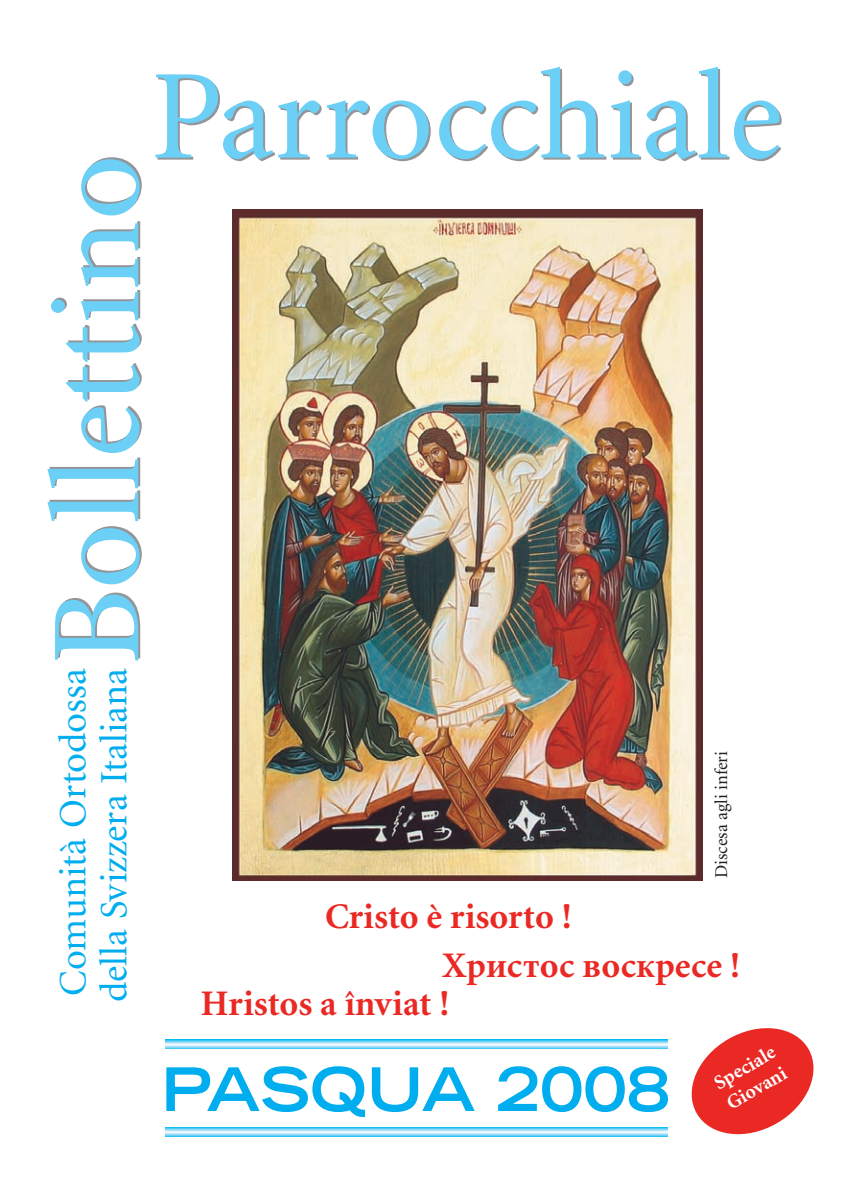
<style>
.page{position:relative;width:842px;height:1191px;background:#fff}
.page>*{position:absolute;margin:0;border:0;box-sizing:border-box;transform-origin:0 0}
.t1{font:128px "Minion";color:#6bcff6}
.t2{font:700 expanded 60px "Trade Gothic LH";color:#00aeef}
.t3{font:38.6px/41px "Minion";color:#00aeef}
.t4{font:700 36px "Minion";color:#ea2924}
.t5{font:700 36px "Minion Cyr";color:#ea2924}
.t6{font:700 20px/24px "Minion";color:#fff}
.t7{font:18px "Minion";color:#231f20}
</style>
<div class="page">
<img style="left:232px;top:209px;width:471px;height:671px">
<svg style="left:166px;top:1127px;width:501px;height:9px;background:#95ddf7"></svg>
<svg style="left:166px;top:1039px;width:501px;height:9px;background:#90dcf7"></svg>
<svg style="left:691px;top:1028px;width:123px;height:107px"></svg>
<h1 class="t1" style="left:47px;top:665px;width:512px;rotate:-90deg">Bollettino</h1>
<p class="t3" style="left:56px;top:1002px;width:335px;rotate:-90deg">Comunità Ortodossa della Svizzera Italiana</p>
<h1 class="t1" style="left:151px;top:67px;width:633px">Parrocchiale</h1>
<p class="t7" style="left:714px;top:878px;width:129px;rotate:-90deg">Discesa agli inferi</p>
<p class="t4" style="left:325px;top:902px;width:248px">Cristo è risorto !</p>
<p class="t5" style="left:442px;top:951px;width:299px">Христос воскресе !</p>
<p class="t4" style="left:201px;top:989px;width:250px">Hristos a înviat !</p>
<h2 class="t2" style="left:161px;top:1067px;width:510px">PASQUA 2008</h2>
<p class="t6" style="left:710px;top:1075px;width:69px;rotate:-30deg">Speciale<br>Giovani</p>
</div>
